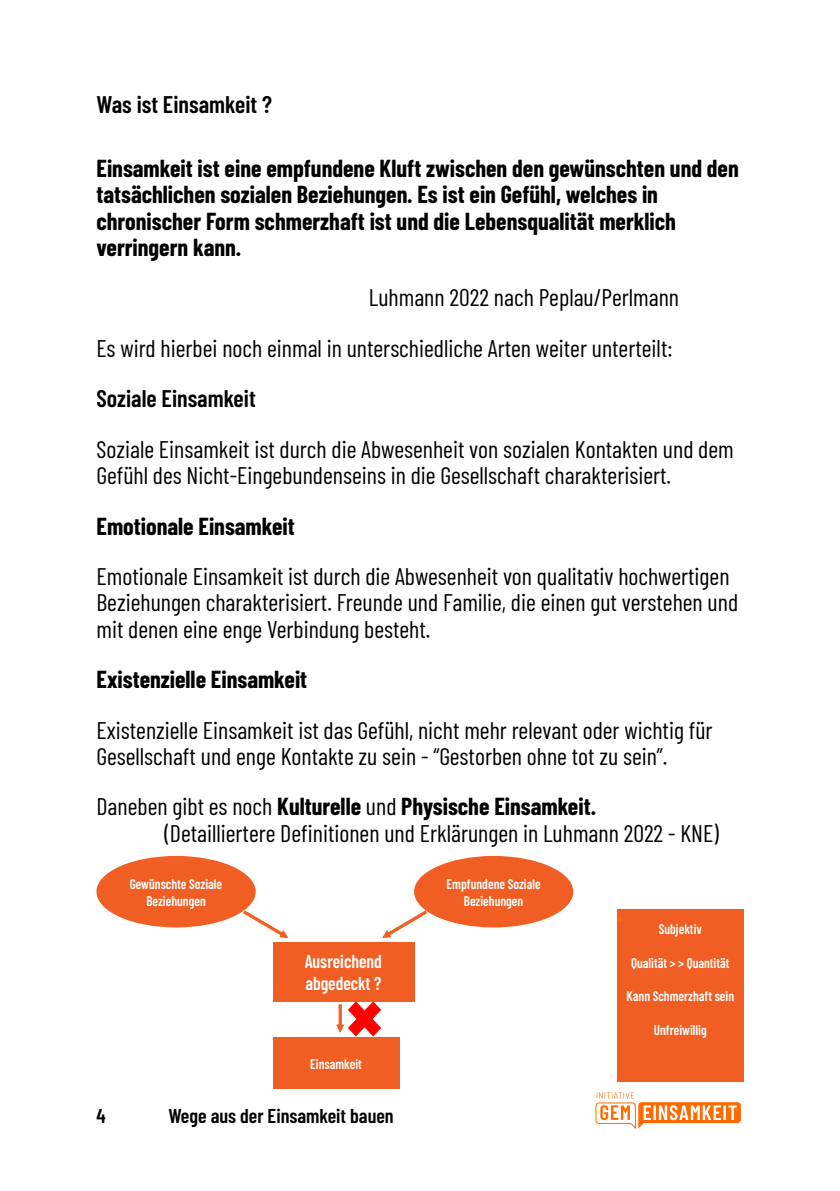
<style>
.page{position:relative;width:840px;height:1191px;background:#fff}
.page>*{position:absolute;margin:0;border:0;box-sizing:border-box;transform-origin:0 0}
.t1{font:24px/26.4px "Barlow Condensed";color:#000}
.t2{font:700 24px/26.4px "Barlow Condensed";color:#000}
.t3{font:600 24px "Barlow Condensed";color:#000}
.t4{font:600 20px "Barlow Condensed";color:#000}
.t5{font:600 18.6px/22.4px "Barlow Condensed";color:#fff;scale:.94 1}
.t6{font:600 14px/16.8px "Barlow Condensed";color:#fff;text-align:center;scale:.94 1}
.s1{font-weight:700}
</style>
<div class="page">
<svg style="left:595px;top:1092px;width:145px;height:36px"></svg>
<div style="left:96px;top:856px;width:159px;height:71px;background:#f15e23;border-radius:50%"></div>
<div style="left:414px;top:856px;width:159px;height:71px;background:#f15e23;border-radius:50%"></div>
<div style="left:273px;top:942px;width:141px;height:59px;background:#f15e23"></div>
<div style="left:273px;top:1037px;width:126px;height:51px;background:#f15e23"></div>
<svg style="left:244px;top:911px;width:43px;height:26px"></svg>
<svg style="left:383px;top:911px;width:43px;height:26px"></svg>
<svg style="left:337px;top:1001px;width:44px;height:35px"></svg>
<div style="left:617px;top:909px;width:126px;height:173px;background:#f15e23"></div>
<p class="t3" style="left:96px;top:89px;width:177px">Was ist Einsamkeit ?</p>
<p class="t2" style="left:96px;top:154px;width:643px">Einsamkeit ist eine empfundene Kluft zwischen den gewünschten und den tatsächlichen sozialen Beziehungen. Es ist ein Gefühl, welches in chronischer Form schmerzhaft ist und die Lebensqualität merklich verringern kann.</p>
<p class="t1" style="left:96px;top:272px;width:583px;line-height:50.4px;text-align:right">Luhmann 2022 nach Peplau/Perlmann<br>Es wird hierbei noch einmal in unterschiedliche Arten weiter unterteilt:</p>
<p class="t3" style="left:96px;top:383px;width:161px">Soziale Einsamkeit</p>
<p class="t1" style="left:96px;top:435px;width:638px">Soziale Einsamkeit ist durch die Abwesenheit von sozialen Kontakten und dem<br>Gefühl des Nicht-Eingebundenseins in die Gesellschaft charakterisiert.</p>
<p class="t2" style="left:96px;top:512px;width:200px">Emotionale Einsamkeit</p>
<p class="t1" style="left:96px;top:562px;width:642px">Emotionale Einsamkeit ist durch die Abwesenheit von qualitativ hochwertigen<br>Beziehungen charakterisiert. Freunde und Familie, die einen gut verstehen und mit denen eine enge Verbindung besteht.</p>
<p class="t2" style="left:96px;top:665px;width:212px">Existenzielle Einsamkeit</p>
<p class="t1" style="left:96px;top:716px;width:617px">Existenzielle Einsamkeit ist das Gefühl, nicht mehr relevant oder wichtig für<br>Gesellschaft und enge Kontakte zu sein - “Gestorben ohne tot zu sein”.</p>
<p class="t1" style="left:164px;top:792px;width:555px;text-indent:-68px">Daneben gibt es noch <span class="s1">Kulturelle</span> und <span class="s1">Physische Einsamkeit.<br></span>(Detailliertere Definitionen und Erklärungen in Luhmann 2022 - KNE)</p>
<p class="t6" style="left:130px;top:875px;width:100px">Gewünschte Soziale<br>Beziehungen</p>
<p class="t6" style="left:446px;top:875px;width:102px">Empfundene Soziale<br>Beziehungen</p>
<p class="t5" style="left:304px;top:949px;width:84px">Ausreichend abgedeckt ?</p>
<p class="t6" style="left:310px;top:1055px;width:56px">Einsamkeit</p>
<p class="t4" style="left:96px;top:1103px;width:11px">4</p>
<p class="t4" style="left:168px;top:1103px;width:226px">Wege aus der Einsamkeit bauen</p>
<p class="t6" style="left:617px;top:920px;width:92px"><sup>•</sup> Subjektiv</p>
<p class="t6" style="left:630px;top:953px;width:106px">Qualität &gt; &gt; Quantität</p>
<p class="t6" style="left:626px;top:987px;width:116px">Kann Schmerzhaft sein</p>
<p class="t6" style="left:653px;top:1021px;width:58px">Unfreiwillig</p>
</div>
